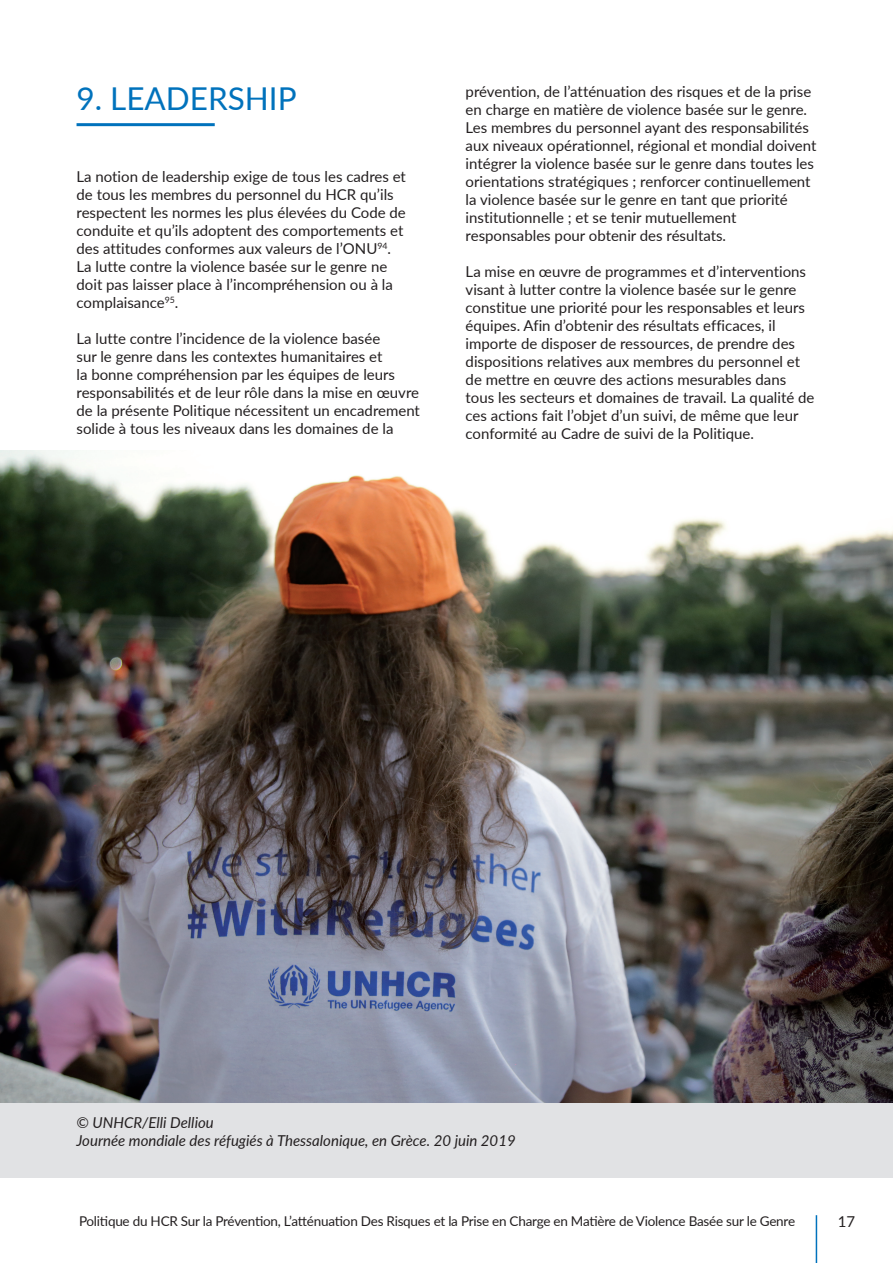
<style>
.page{position:relative;width:893px;height:1263px;background:#fff}
.page>*{position:absolute;margin:0;border:0;box-sizing:border-box;transform-origin:0 0}
.t1{font:31.5px "Lato";color:#0072bc}
.t2{font:15px/18px "Lato";color:#231f20}
.t3{font:italic 15px/18px "Lato";color:#231f20}
.t4{font:13.5px "Lato";letter-spacing:-.015em;color:#231f20}
</style>
<div class="page">
<hr style="left:816px;top:1215px;width:1px;height:48px;background:#0072bc">
<hr style="left:77px;top:123px;width:138px;height:3px;background:#0072bc">
<img style="left:0;top:451px;width:893px;height:653px">
<div style="left:0;top:1104px;width:893px;height:74px;background:#e1e2e4"></div>
<h1 class="t1" style="left:77px;top:76px;width:222px">9. LEADERSHIP</h1>
<p class="t2" style="left:77px;top:167px;width:331px">La notion de leadership exige de tous les cadres et de tous les membres du personnel du HCR qu’ils respectent les normes les plus élevées du Code de conduite et qu’ils adoptent des comportements et des attitudes conformes aux valeurs de l’ONU<sup>94</sup>.<br>La lutte contre la violence basée sur le genre ne doit pas laisser place à l’incompréhension ou à la complaisance<sup>95</sup>.</p>
<p class="t2" style="left:77px;top:329px;width:345px">La lutte contre l’incidence de la violence basée<br>sur le genre dans les contextes humanitaires et<br>la bonne compréhension par les équipes de leurs responsabilités et de leur rôle dans la mise en œuvre de la présente Politique nécessitent un encadrement solide à tous les niveaux dans les domaines de la</p>
<p class="t2" style="left:466px;top:82px;width:352px">prévention, de l’atténuation des risques et de la prise en charge en matière de violence basée sur le genre.<br>Les membres du personnel ayant des responsabilités aux niveaux opérationnel, régional et mondial doivent intégrer la violence basée sur le genre dans toutes les orientations stratégiques ; renforcer continuellement la violence basée sur le genre en tant que priorité institutionnelle ; et se tenir mutuellement responsables pour obtenir des résultats.</p>
<p class="t2" style="left:466px;top:262px;width:350px">La mise en œuvre de programmes et d’interventions visant à lutter contre la violence basée sur le genre constitue une priorité pour les responsables et leurs équipes. Afin d’obtenir des résultats efficaces, il importe de disposer de ressources, de prendre des dispositions relatives aux membres du personnel et de mettre en œuvre des actions mesurables dans tous les secteurs et domaines de travail. La qualité de ces actions fait l’objet d’un suivi, de même que leur conformité au Cadre de suivi de la Politique.</p>
<p class="t3" style="left:77px;top:1113px;width:441px">© UNHCR/Elli Delliou<br>Journée mondiale des réfugiés à Thessalonique, en Grèce. 20 juin 2019</p>
<p class="t4" style="left:79px;top:1211px;width:718px">Politique du HCR Sur la Prévention, L’atténuation Des Risques et la Prise en Charge en Matière de Violence Basée sur le Genre</p>
<p class="t2" style="left:838px;top:1212px;width:19px">17</p>
</div>
